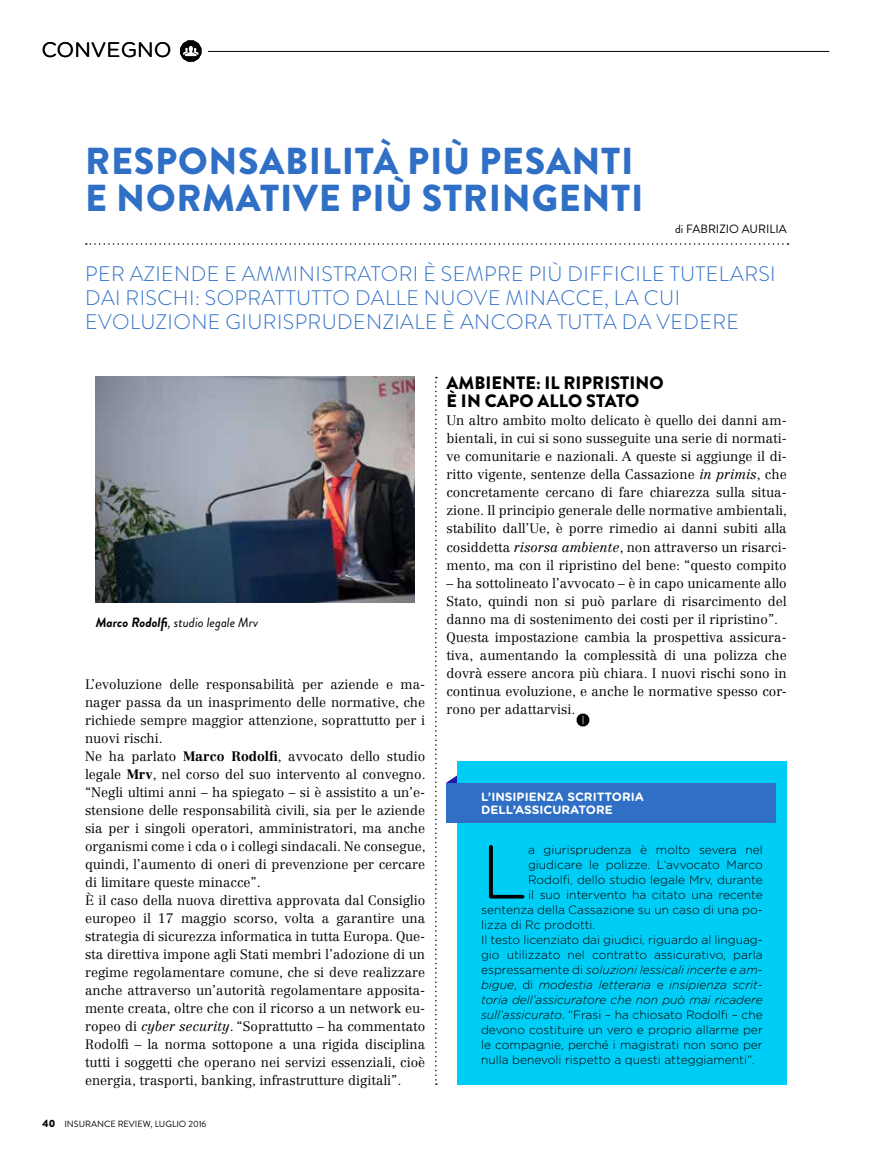
<style>
.page{position:relative;width:893px;height:1170px;background:#fff}
.page>*{position:absolute;margin:0;border:0;box-sizing:border-box;transform-origin:0 0}
.t1{font:300 75.9px "Gotham Rounded";color:#000}
.t2{font:900 37.5px/37.5px "Brandon Grotesque";letter-spacing:.02em;color:#2f6fc5}
.t3{font:300 21px/24px "Brandon Grotesque";letter-spacing:.02em;color:#2f6fc5}
.t4{font:21px "Gotham Rounded";color:#000}
.t5{font:900 18px/18px "Brandon Grotesque";letter-spacing:.005em;color:#000}
.t6{font:300 13.5px/18px "Centennial LT Std";color:#000}
.t7{font:italic 13.5px "Brandon Grotesque";color:#000}
.t8{font:300 12px "Gotham Rounded";color:#000}
.t9{font:italic 300 12px "Gotham Rounded";color:#000}
.t10{font:700 12px/13.5px "Gotham Rounded";color:#fff}
.t11{font:12px "Brandon Grotesque";color:#000}
.t12{font:9px "Brandon Grotesque";color:#000}
.s1{font-weight:700}
.s2{font-style:italic}
.s3{font-weight:900;font-size:10.5px}
.s4{font-style:normal}
</style>
<div class="page">
<svg style="left:435px;top:377px;width:2px;height:707px"></svg>
<svg style="left:86px;top:243px;width:702px;height:2px"></svg>
<hr style="left:208px;top:51px;width:621px;height:1px;background:#000">
<svg style="left:180px;top:40px;width:21px;height:22px"></svg>
<svg style="left:447px;top:775px;width:10px;height:7px"></svg>
<div style="left:457px;top:761px;width:330px;height:323px;background:#00cdf5"></div>
<div style="left:446px;top:782px;width:330px;height:40px;background:#2f6fc5"></div>
<img style="left:96px;top:377px;width:319px;height:225px">
<svg style="left:577px;top:713px;width:12px;height:13px"></svg>
<h3 class="t4" style="left:41px;top:35px;width:132px">CONVEGNO</h3>
<h2 class="t2" style="left:85px;top:142px;width:560px">RESPONSABILITÀ PIÙ PESANTI<br>E NORMATIVE PIÙ STRINGENTI</h2>
<p class="t11" style="left:675px;top:220px;width:113px">di FABRIZIO AURILIA</p>
<h3 class="t3" style="left:85px;top:261px;width:692px">PER AZIENDE E AMMINISTRATORI È SEMPRE PIÙ DIFFICILE TUTELARSI<br>DAI RISCHI: SOPRATTUTTO DALLE NUOVE MINACCE, LA CUI<br>EVOLUZIONE GIURISPRUDENZIALE È ANCORA TUTTA DA VEDERE</h3>
<p class="t7" style="left:96px;top:613px;width:164px"><span class="s1">Marco Rodolfi</span>, studio legale Mrv</p>
<p class="t6" style="left:85px;top:675px;width:342px">L’evoluzione delle responsabilità per aziende e ma&shy;nager passa da un inasprimento delle normative, che richiede sempre maggior attenzione, soprattutto per i nuovi rischi.<br>Ne ha parlato <span class="s1">Marco Rodolfi</span>, avvocato dello studio legale <span class="s1">Mrv</span>, nel corso del suo intervento al convegno. “Negli ultimi anni – ha spiegato – si è assistito a un’e&shy;stensione delle responsabilità civili, sia per le aziende sia per i singoli operatori, amministratori, ma anche organismi come i cda o i collegi sindacali. Ne consegue, quindi, l’aumento di oneri di prevenzione per cercare di limitare queste minacce”.<br>È il caso della nuova direttiva approvata dal Consiglio europeo il 17 maggio scorso, volta a garantire una strategia di sicurezza informatica in tutta Europa. Que&shy;sta direttiva impone agli Stati membri l’adozione di un regime regolamentare comune, che si deve realizzare anche attraverso un’autorità regolamentare apposita&shy;mente creata, oltre che con il ricorso a un network eu&shy;ropeo di <span class="s2">cyber security</span>. “Soprattutto – ha commentato Rodolfi – la norma sottopone a una rigida disciplina tutti i soggetti che operano nei servizi essenziali, cioè energia, trasporti, banking, infrastrutture digitali”.</p>
<p class="t12" style="left:43px;top:1117px;width:166px"><span class="s3">40</span> INSURANCE REVIEW, LUGLIO 2016</p>
<h3 class="t5" style="left:447px;top:374px;width:219px">AMBIENTE: IL RIPRISTINO<br>È IN CAPO ALLO STATO</h3>
<p class="t6" style="left:446px;top:412px;width:342px;text-align:justify">Un altro ambito molto delicato è quello dei danni am&shy;bientali, in cui si sono susseguite una serie di normati&shy;ve comunitarie e nazionali. A queste si aggiunge il di&shy;ritto vigente, sentenze della Cassazione <span class="s2">in primis</span>, che concretamente cercano di fare chiarezza sulla situa&shy;zione. Il principio generale delle normative ambientali, stabilito dall’Ue, è porre rimedio ai danni subiti alla cosiddetta <span class="s2">risorsa ambiente</span>, non attraverso un risarci&shy;mento, ma con il ripristino del bene: “questo compito</p>
<p class="t6" style="left:446px;top:573px;width:342px">– ha sottolineato l’avvocato – è in capo unicamente allo Stato, quindi non si può parlare di risarcimento del danno ma di sostenimento dei costi per il ripristino”.<br>Questa impostazione cambia la prospettiva assicura&shy;tiva, aumentando la complessità di una polizza che dovrà essere ancora più chiara. I nuovi rischi sono in continua evoluzione, e anche le normative spesso cor&shy;rono per adattarvisi.</p>
<p class="t10" style="left:481px;top:789px;width:164px">L’INSIPIENZA SCRITTORIA<br>DELL’ASSICURATORE</p>
<h1 class="t1" style="left:481px;top:820px;width:48px">L</h1>
<p class="t8" style="left:528px;top:841px;width:236px">a giurisprudenza è molto severa nel</p>
<p class="t8" style="left:528px;top:856px;width:236px">giudicare le polizze. L’avvocato Marco</p>
<p class="t8" style="left:528px;top:871px;width:236px">Rodolfi, dello studio legale Mrv, durante</p>
<p class="t8" style="left:528px;top:886px;width:236px">il suo intervento ha citato una recente</p>
<p class="t8" style="left:481px;top:901px;width:283px">sentenza della Cassazione su un caso di una po-</p>
<p class="t8" style="left:481px;top:916px;width:116px">lizza di Rc prodotti.</p>
<p class="t8" style="left:481px;top:931px;width:283px">Il testo licenziato dai giudici, riguardo al linguag-</p>
<p class="t8" style="left:481px;top:946px;width:283px">gio utilizzato nel contratto assicurativo, parla</p>
<p class="t9" style="left:481px;top:961px;width:283px"><span class="s4">espressamente di</span> soluzioni lessicali incerte e am-</p>
<p class="t9" style="left:481px;top:976px;width:283px">bigue<span class="s4">, di</span> modestia letteraria <span class="s4">e</span> insipienza scrit-</p>
<p class="t9" style="left:481px;top:991px;width:283px">toria dell’assicuratore che non può mai ricadere</p>
<p class="t8" style="left:481px;top:1006px;width:283px"><span class="s2">sull’assicurato</span>. “Frasi – ha chiosato Rodolfi – che</p>
<p class="t8" style="left:481px;top:1021px;width:283px">devono costituire un vero e proprio allarme per</p>
<p class="t8" style="left:481px;top:1036px;width:283px">le compagnie, perché i magistrati non sono per</p>
<p class="t8" style="left:481px;top:1051px;width:275px">nulla benevoli rispetto a questi atteggiamenti”.</p>
</div>
